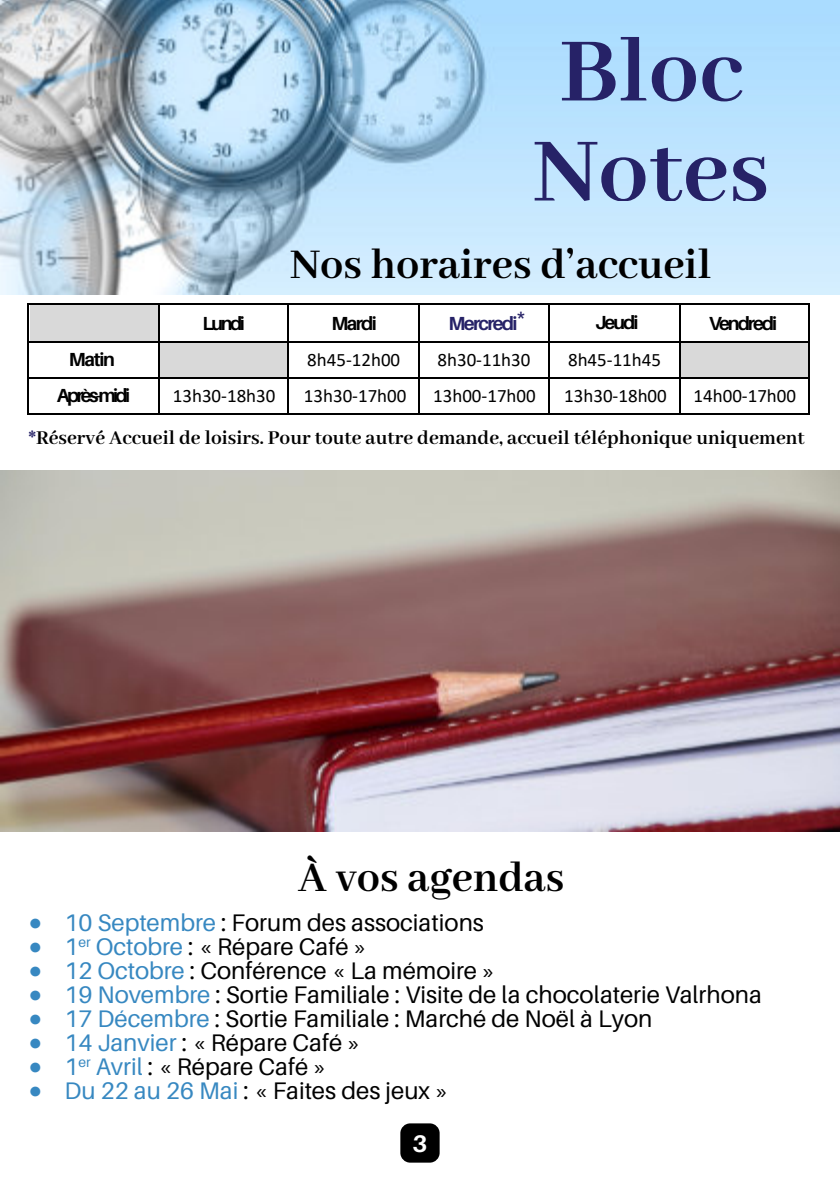
<style>
.page{position:relative;width:840px;height:1191px;background:#fff}
.page>*{position:absolute;margin:0;border:0;box-sizing:border-box;transform-origin:0 0}
.t1{font:700 100px/100px "Abhaya Libre";color:#262267}
.t2{font:700 46px "Abhaya Libre";color:#000}
.t3{font:24px/52.6px "Aileron";color:#000}
.t4{font:700 21.2px "Abhaya Libre";color:#000}
.t5{font:19px "Calibri";color:#000}
.t6{font:700 19px "Aileron";letter-spacing:-.105em;color:#000}
.t7{font:700 19px "Aileron";letter-spacing:-.145em;color:#000}
.t8{font:700 19px "Aileron";letter-spacing:-.09em;color:#262267}
.t9{font:700 17.4px "Aileron";color:#262267}
.s1{color:#262267}
.s2{font-family:"Lucida Grande";color:#3788c1}
.s3{color:#3788c1}
.s4{font-weight:700;color:#fff}
</style>
<div class="page">
<img style="left:0;top:470px;width:839px;height:361px">
<img style="left:0;top:0;width:839px;height:294px">
<div style="left:400px;top:1123px;width:39px;height:39px;background:#000;border-radius:10px"></div>
<div style="left:30px;top:305px;width:130px;height:36px;background:#d9d9d9"></div>
<hr style="left:29px;top:304px;width:129px;height:1px;background:#000">
<hr style="left:160px;top:304px;width:127px;height:1px;background:#000">
<hr style="left:289px;top:304px;width:129px;height:1px;background:#000">
<hr style="left:420px;top:304px;width:127px;height:1px;background:#000">
<hr style="left:549px;top:304px;width:129px;height:1px;background:#000">
<hr style="left:680px;top:304px;width:127px;height:1px;background:#000">
<hr style="left:27px;top:305px;width:2px;height:36px;background:#000">
<hr style="left:158px;top:305px;width:2px;height:36px;background:#000">
<hr style="left:287px;top:305px;width:2px;height:36px;background:#000">
<hr style="left:418px;top:305px;width:2px;height:36px;background:#000">
<hr style="left:547px;top:305px;width:2px;height:36px;background:#000">
<hr style="left:678px;top:305px;width:2px;height:36px;background:#000">
<hr style="left:807px;top:305px;width:2px;height:36px;background:#000">
<div style="left:160px;top:341px;width:129px;height:36px;background:#d9d9d9"></div>
<div style="left:680px;top:341px;width:129px;height:36px;background:#d9d9d9"></div>
<hr style="left:29px;top:341px;width:129px;height:2px;background:#000">
<hr style="left:160px;top:341px;width:127px;height:2px;background:#000">
<hr style="left:289px;top:341px;width:129px;height:2px;background:#000">
<hr style="left:420px;top:341px;width:127px;height:2px;background:#000">
<hr style="left:549px;top:341px;width:129px;height:2px;background:#000">
<hr style="left:680px;top:341px;width:127px;height:2px;background:#000">
<hr style="left:27px;top:343px;width:2px;height:34px;background:#000">
<hr style="left:158px;top:343px;width:2px;height:34px;background:#000">
<hr style="left:287px;top:343px;width:2px;height:34px;background:#000">
<hr style="left:418px;top:343px;width:2px;height:34px;background:#000">
<hr style="left:547px;top:343px;width:2px;height:34px;background:#000">
<hr style="left:678px;top:343px;width:2px;height:34px;background:#000">
<hr style="left:807px;top:343px;width:2px;height:34px;background:#000">
<hr style="left:29px;top:377px;width:129px;height:2px;background:#000">
<hr style="left:160px;top:377px;width:127px;height:2px;background:#000">
<hr style="left:289px;top:377px;width:129px;height:2px;background:#000">
<hr style="left:420px;top:377px;width:127px;height:2px;background:#000">
<hr style="left:549px;top:377px;width:129px;height:2px;background:#000">
<hr style="left:680px;top:377px;width:127px;height:2px;background:#000">
<hr style="left:27px;top:379px;width:2px;height:34px;background:#000">
<hr style="left:29px;top:413px;width:129px;height:2px;background:#000">
<hr style="left:158px;top:379px;width:2px;height:34px;background:#000">
<hr style="left:160px;top:413px;width:127px;height:2px;background:#000">
<hr style="left:287px;top:379px;width:2px;height:34px;background:#000">
<hr style="left:289px;top:413px;width:129px;height:2px;background:#000">
<hr style="left:418px;top:379px;width:2px;height:34px;background:#000">
<hr style="left:420px;top:413px;width:127px;height:2px;background:#000">
<hr style="left:547px;top:379px;width:2px;height:34px;background:#000">
<hr style="left:549px;top:413px;width:129px;height:2px;background:#000">
<hr style="left:678px;top:379px;width:2px;height:34px;background:#000">
<hr style="left:680px;top:413px;width:127px;height:2px;background:#000">
<hr style="left:807px;top:379px;width:2px;height:34px;background:#000">
<h1 class="t1" style="left:532px;top:25px;width:238px">Bloc<br>Notes</h1>
<h2 class="t2" style="left:290px;top:240px;width:422px">Nos horaires d’accueil</h2>
<p class="t9" style="left:515px;top:307px;width:12px">*</p>
<p class="t6" style="left:594px;top:314px;width:45px">Jeudi</p>
<p class="t6" style="left:708px;top:315px;width:70px">Vendredi</p>
<p class="t6" style="left:202px;top:315px;width:44px">Lundi</p>
<p class="t6" style="left:331px;top:315px;width:47px">Mardi</p>
<p class="t8" style="left:448px;top:315px;width:70px">Mercredi</p>
<p class="t6" style="left:69px;top:351px;width:48px">Matin</p>
<p class="t5" style="left:307px;top:352px;width:94px">8h45-12h00</p>
<p class="t5" style="left:437px;top:352px;width:94px">8h30-11h30</p>
<p class="t5" style="left:567px;top:352px;width:94px">8h45-11h45</p>
<p class="t7" style="left:57px;top:387px;width:75px">Après-midi</p>
<p class="t5" style="left:173px;top:388px;width:104px">13h30-18h30</p>
<p class="t5" style="left:304px;top:388px;width:104px">13h30-17h00</p>
<p class="t5" style="left:433px;top:388px;width:104px">13h00-17h00</p>
<p class="t5" style="left:564px;top:388px;width:104px">13h30-18h00</p>
<p class="t5" style="left:693px;top:388px;width:104px">14h00-17h00</p>
<p class="t4" style="left:28px;top:426px;width:777px"><span class="s1">*</span>Réservé Accueil de loisirs. Pour toute autre demande, accueil téléphonique uniquement</p>
<h2 class="t2" style="left:298px;top:852px;width:267px">À vos agendas</h2>
<p class="t3" style="left:28px;top:898px;width:457px"><span class="s2">●</span> <span class="s3">10 Septembre</span> : Forum des associations</p>
<p class="t3" style="left:28px;top:922px;width:340px"><span class="s2">●</span> <span class="s3">1</span><sup>er</sup> <span class="s3">Octobre</span> : « Répare Café »</p>
<p class="t3" style="left:28px;top:946px;width:468px"><span class="s2">●</span> <span class="s3">12 Octobre</span> : Conférence « La mémoire »</p>
<p class="t3" style="left:28px;top:970px;width:734px"><span class="s2">●</span> <span class="s3">19 Novembre</span> : Sortie Familiale : Visite de la chocolaterie Valrhona</p>
<p class="t3" style="left:28px;top:994px;width:625px"><span class="s2">●</span> <span class="s3">17 Décembre</span> : Sortie Familiale : Marché de Noël à Lyon</p>
<p class="t3" style="left:28px;top:1018px;width:334px"><span class="s2">●</span> <span class="s3">14 Janvier</span> : « Répare Café »</p>
<p class="t3" style="left:28px;top:1042px;width:300px"><span class="s2">●</span> <span class="s3">1</span><sup>er</sup> <span class="s3">Avril</span> : « Répare Café »</p>
<p class="t3" style="left:412px;top:1066px;width:38px;text-indent:-384px"><span class="s2">●</span> <span class="s3">Du 22 au 26 Mai</span> : « Faites des jeux »<br><span class="s4">3</span></p>
</div>
